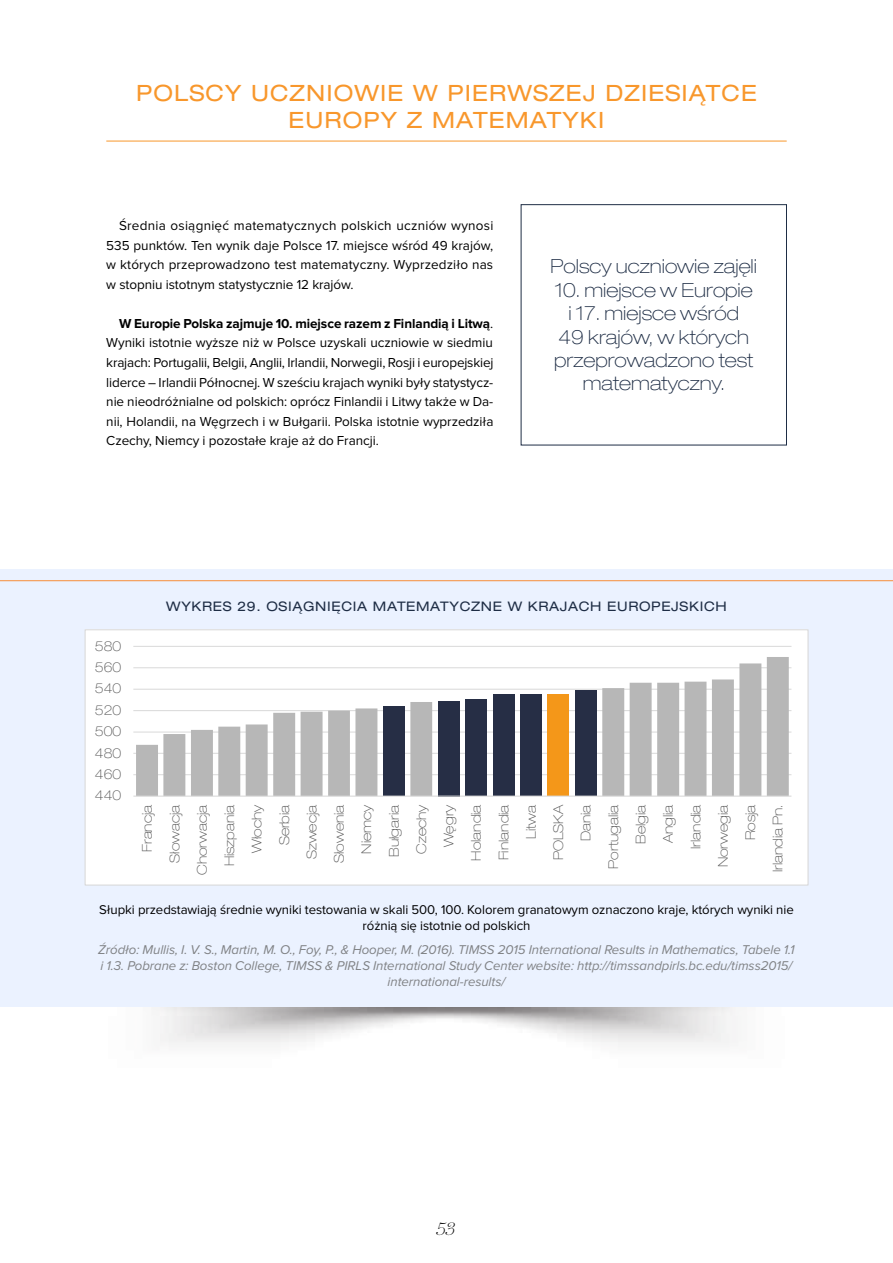
<style>
.page{position:relative;width:893px;height:1263px;background:#fff}
.page>*{position:absolute;margin:0;border:0;box-sizing:border-box;transform-origin:0 0}
.t1{font:expanded 22.5px/27px "Helvetica Neue LT Pro";letter-spacing:.05em;color:#f8972c;text-align:center}
.t2{font:100 expanded 19.5px/23.4px "Helvetica Neue LT Pro";color:#1e2d45;text-align:center}
.t3{font:italic 100 18px "Harriet Display";color:#000}
.t4{font:13.5px/19.5px "Proxima Nova";letter-spacing:-.005em;color:#000;text-align:justify}
.t5{font:100 expanded 13.5px/27.5px "Helvetica Neue LT Pro";color:#595959;text-align:right}
.t6{font:italic 13.2px/15.9px "Proxima Nova";letter-spacing:-.005em;color:#808285;text-align:center}
.t7{font:13.2px/15.9px "Proxima Nova";letter-spacing:-.005em;color:#000;text-align:center}
.t8{font:expanded 13.2px "Helvetica Neue LT Pro";letter-spacing:.05em;color:#1e2d45}
.s1{font-weight:700}
</style>
<div class="page">
<div style="left:0;top:570px;width:893px;height:437px;background:#ebf2ff"></div>
<hr style="left:106px;top:141px;width:681px;height:1px;background:#f8972c">
<div style="left:521px;top:204px;width:266px;height:241px;border:1px solid #1e2d45"></div>
<hr style="left:0;top:580px;width:893px;height:1px;background:#f78d39">
<div style="left:85px;top:630px;width:723px;height:255px;background:#fff"></div>
<hr style="left:133px;top:774px;width:658px;height:1px;background:#d9d9d9">
<hr style="left:133px;top:753px;width:658px;height:1px;background:#d9d9d9">
<hr style="left:133px;top:732px;width:658px;height:1px;background:#d9d9d9">
<hr style="left:133px;top:710px;width:658px;height:1px;background:#d9d9d9">
<hr style="left:133px;top:689px;width:658px;height:1px;background:#d9d9d9">
<hr style="left:133px;top:667px;width:658px;height:1px;background:#d9d9d9">
<hr style="left:133px;top:646px;width:658px;height:1px;background:#d9d9d9">
<svg style="left:136px;top:657px;width:653px;height:139px"></svg>
<hr style="left:133px;top:796px;width:658px;height:1px;background:#d9d9d9">
<div style="left:85px;top:629px;width:723px;height:256px;border:1px solid #d9d9d9"></div>
<h1 class="t1" style="left:136px;top:80px;width:622px">POLSCY UCZNIOWIE W PIERWSZEJ DZIESIĄTCE<br>EUROPY Z MATEMATYKI</h1>
<p class="t4" style="left:106px;top:216px;width:389px;text-indent:13px">Średnia osiągnięć matematycznych polskich uczniów wynosi 535 punktów. Ten wynik daje Polsce 17. miejsce wśród 49 krajów, w których przeprowadzono test matematyczny. Wyprzedziło nas w stopniu istotnym statystycznie 12 krajów.</p>
<p class="t4" style="left:106px;top:314px;width:389px;text-indent:13px"><span class="s1">W Europie Polska zajmuje 10. miejsce razem z Finlandią i Litwą</span>.<br>Wyniki istotnie wyższe niż w Polsce uzyskali uczniowie w siedmiu krajach: Portugalii, Belgii, Anglii, Irlandii, Norwegii, Rosji i europejskiej liderce – Irlandii Północnej. W sześciu krajach wyniki były statystycz&shy;nie nieodróżnialne od polskich: oprócz Finlandii i Litwy także w Da&shy;nii, Holandii, na Węgrzech i w Bułgarii. Polska istotnie wyprzedziła Czechy, Niemcy i pozostałe kraje aż do Francji.</p>
<h2 class="t2" style="left:550px;top:254px;width:208px">Polscy uczniowie zajęli</h2>
<h2 class="t2" style="left:554px;top:278px;width:201px">10. miejsce w Europie i 17. miejsce wśród<br>49 krajów, w których przeprowadzono test matematyczny.</h2>
<p class="t5" style="left:95px;top:632px;width:28px">580</p>
<p class="t5" style="left:95px;top:653px;width:28px">560</p>
<p class="t5" style="left:95px;top:675px;width:28px">540</p>
<p class="t5" style="left:95px;top:696px;width:28px">520</p>
<p class="t5" style="left:95px;top:718px;width:28px">500</p>
<p class="t5" style="left:95px;top:739px;width:28px">480</p>
<p class="t5" style="left:95px;top:760px;width:28px">460</p>
<p class="t5" style="left:95px;top:782px;width:28px">440</p>
<p class="t8" style="left:166px;top:599px;width:562px">WYKRES 29. OSIĄGNIĘCIA MATEMATYCZNE W KRAJACH EUROPEJSKICH</p>
<p class="t5" style="left:133px;top:875px;width:72px;rotate:-90deg">Francja<br>Słowacja<br>Chorwacja<br>Hiszpania<br>Włochy<br>Serbia<br>Szwecja<br>Słowenia<br>Niemcy<br>Bułgaria<br>Czechy<br>Węgry<br>Holandia<br>Finlandia<br>Litwa<br>POLSKA<br>Dania<br>Portugalia<br>Belgia<br>Anglia<br>Irlandia<br>Norwegia<br>Rosja<br>Irlandia Pn.</p>
<p class="t7" style="left:99px;top:902px;width:696px">Słupki przedstawiają średnie wyniki testowania w skali 500, 100. Kolorem granatowym oznaczono kraje, których wyniki nie różnią się istotnie od polskich</p>
<p class="t6" style="left:98px;top:942px;width:698px">Źródło: Mullis, I. V. S., Martin, M. O., Foy, P., &amp; Hooper, M. (2016). TIMSS 2015 International Results in Mathematics, Tabele 1.1 i 1.3. Pobrane z: Boston College, TIMSS &amp; PIRLS International Study Center website: http://timssandpirls.bc.edu/timss2015/ international-results/</p>
<h3 class="t3" style="left:437px;top:1213px;width:20px">53</h3>
</div>
